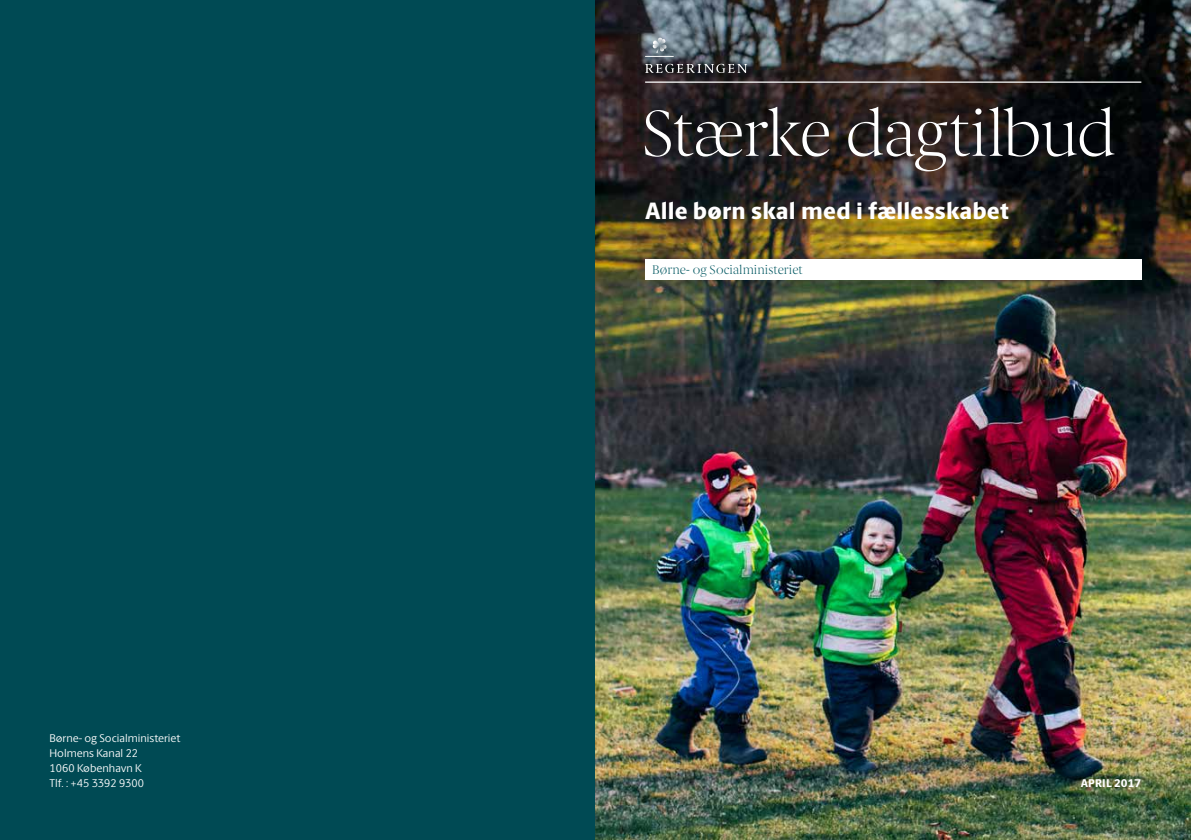
<style>
.page{position:relative;width:1191px;height:840px;background:#fff}
.page>*{position:absolute;margin:0;border:0;box-sizing:border-box;transform-origin:0 0}
.t1{font:200 65px "Berlingske Serif Text";letter-spacing:-.02em;color:#fff}
.t2{font:800 23.75px "Berlingske Sans";letter-spacing:.01em;color:#fff}
.t3{font:200 12.5px "Berlingske Serif Text";letter-spacing:.01em;color:#005761}
.t4{font:11.25px/15px "Berlingske Sans";color:#fff}
.t5{font:800 11.25px "Berlingske Sans";color:#fff}
</style>
<div class="page">
<div style="left:0;top:0;width:595px;height:840px;background:#004a54"></div>
<img style="left:595px;top:0;width:596px;height:840px">
<div style="left:645px;top:259px;width:496px;height:21px;background:#fff"></div>
<hr style="left:645px;top:81px;width:496px;height:2px;background:#fff">
<svg style="left:645px;top:64px;width:102px;height:9px"></svg>
<svg style="left:645px;top:38px;width:28px;height:19px"></svg>
<p class="t4" style="left:50px;top:730px;width:132px">Børne- og Socialministeriet<br>Holmens Kanal 22<br>1060 København K<br>Tlf. : +45 3392 9300</p>
<h1 class="t1" style="left:641px;top:88px;width:475px">Stærke dagtilbud</h1>
<h2 class="t2" style="left:645px;top:193px;width:365px">Alle børn skal med i fællesskabet</h2>
<p class="t3" style="left:652px;top:261px;width:152px">Børne- og Socialministeriet</p>
<p class="t5" style="left:1081px;top:774px;width:62px">APRIL 2017</p>
</div>
